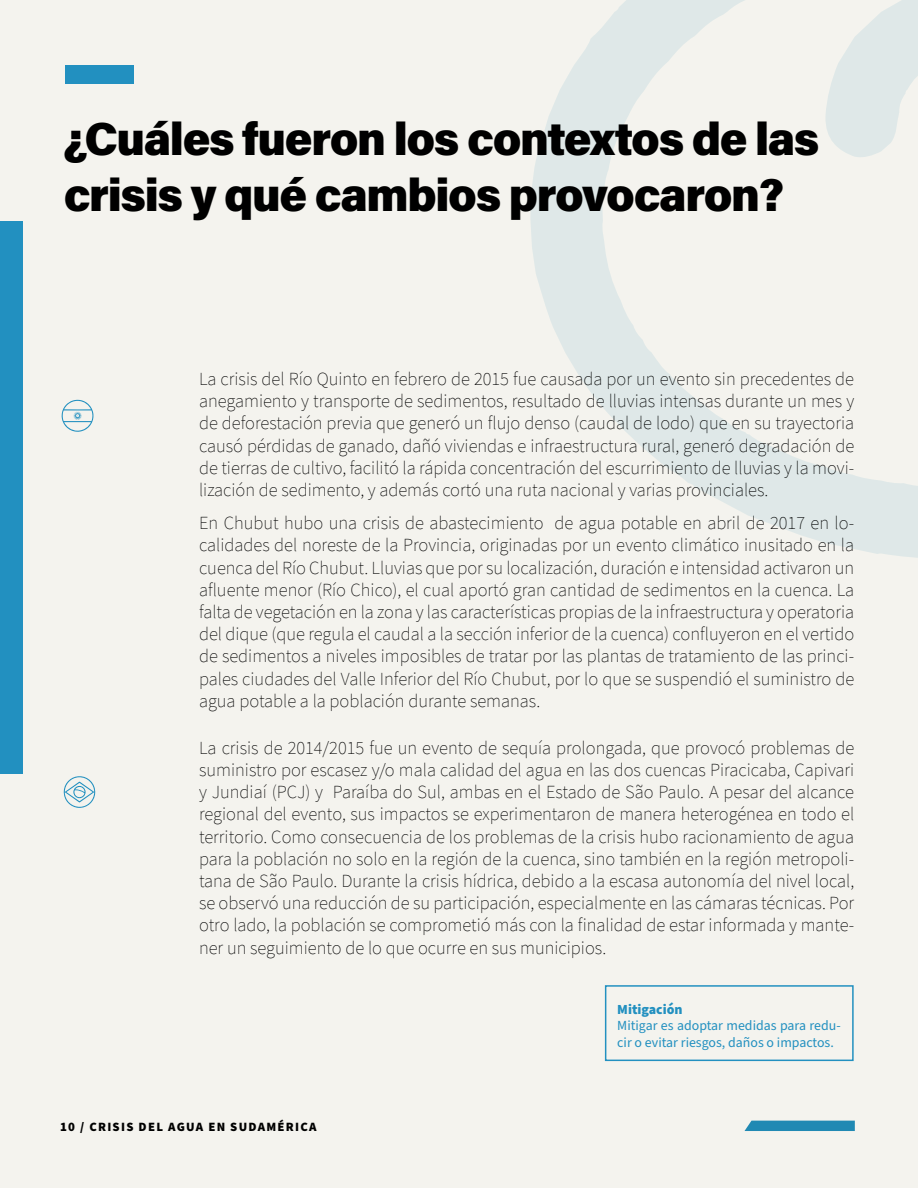
<style>
.page{position:relative;width:918px;height:1188px;background:#f4f3ee}
.page>*{position:absolute;margin:0;border:0;box-sizing:border-box;transform-origin:0 0}
.t1{font:900 46.35px/55.5px "Acumin Pro";letter-spacing:-.03em;color:#000}
.t2{font:200 18.45px/22.2px "Source Sans Pro";color:#000;text-align:justify}
.t3{font:13.95px/16.6px "Source Sans Pro";color:#2290c0}
.t4{font:900 13.95px "Source Sans Pro";color:#2290c0}
.t5{font:900 12.75px "Source Sans Pro";letter-spacing:.1em;color:#000}
</style>
<div class="page">
<svg style="left:62px;top:400px;width:31px;height:32px"></svg>
<svg style="left:63px;top:776px;width:33px;height:32px"></svg>
<div style="left:605px;top:985px;width:249px;height:76px;border:2px solid #2290c0"></div>
<div style="left:65px;top:65px;width:68px;height:19px;background:#2290c0"></div>
<div style="left:0;top:222px;width:22px;height:551px;background:#2290c0"></div>
<h1 class="t1" style="left:64px;top:109px;width:757px">¿Cuáles fueron los contextos de las crisis y qué cambios provocaron?</h1>
<p class="t2" style="left:199px;top:368px;width:657px">La crisis del Río Quinto en febrero de 2015 fue causada por un evento sin precedentes de anegamiento y transporte de sedimentos, resultado de lluvias intensas durante un mes y de deforestación previa que generó un flujo denso (caudal de lodo) que en su trayectoria causó pérdidas de ganado, dañó viviendas e infraestructura rural, generó degradación de de tierras de cultivo, facilitó la rápida concentración del escurrimiento de lluvias y la movi&shy;lización de sedimento, y además cortó una ruta nacional y varias provinciales.</p>
<p class="t2" style="left:199px;top:512px;width:657px">En Chubut hubo una crisis de abastecimiento de agua potable en abril de 2017 en lo&shy;calidades del noreste de la Provincia, originadas por un evento climático inusitado en la cuenca del Río Chubut. Lluvias que por su localización, duración e intensidad activaron un afluente menor (Río Chico), el cual aportó gran cantidad de sedimentos en la cuenca. La falta de vegetación en la zona y las características propias de la infraestructura y operatoria del dique (que regula el caudal a la sección inferior de la cuenca) confluyeron en el vertido de sedimentos a niveles imposibles de tratar por las plantas de tratamiento de las princi&shy;pales ciudades del Valle Inferior del Río Chubut, por lo que se suspendió el suministro de agua potable a la población durante semanas.</p>
<p class="t2" style="left:199px;top:737px;width:657px">La crisis de 2014/2015 fue un evento de sequía prolongada, que provocó problemas de suministro por escasez y/o mala calidad del agua en las dos cuencas Piracicaba, Capivari y Jundiaí (PCJ) y Paraíba do Sul, ambas en el Estado de São Paulo. A pesar del alcance regional del evento, sus impactos se experimentaron de manera heterogénea en todo el territorio. Como consecuencia de los problemas de la crisis hubo racionamiento de agua para la población no solo en la región de la cuenca, sino también en la región metropoli&shy;tana de São Paulo. Durante la crisis hídrica, debido a la escasa autonomía del nivel local, se observó una reducción de su participación, especialmente en las cámaras técnicas. Por otro lado, la población se comprometió más con la finalidad de estar informada y mante&shy;ner un seguimiento de lo que ocurre en sus municipios.</p>
<p class="t5" style="left:60px;top:1118px;width:258px">10 / CRISIS DEL AGUA EN SUDAMÉRICA</p>
<p class="t4" style="left:617px;top:1000px;width:67px">Mitigación</p>
<p class="t3" style="left:617px;top:1018px;width:225px">Mitigar es adoptar medidas para redu&shy;cir o evitar riesgos, daños o impactos.</p>
</div>
